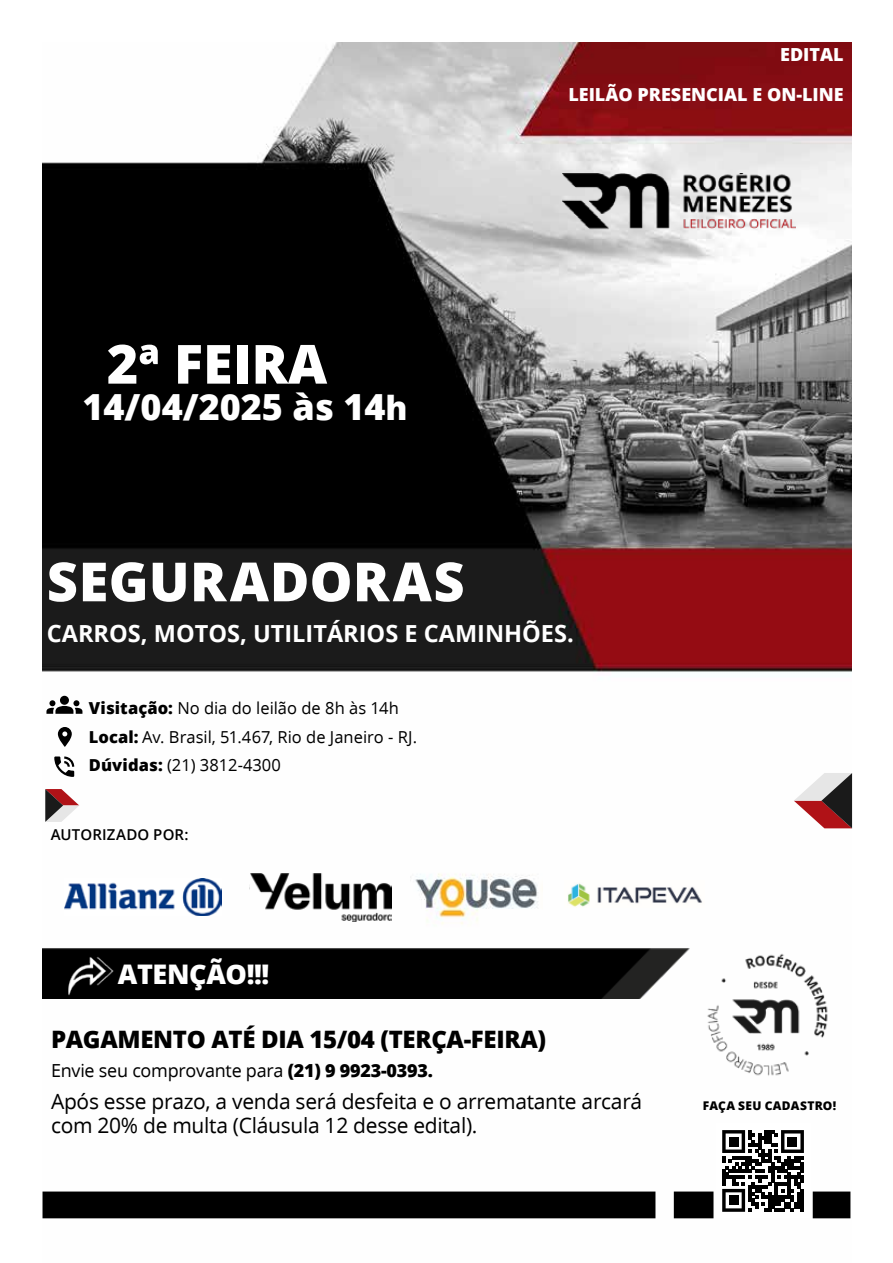
<style>
.page{position:relative;width:893px;height:1263px;background:#fff}
.page>*{position:absolute;margin:0;border:0;box-sizing:border-box;transform-origin:0 0}
.t1{font:800 54px "Open Sans";letter-spacing:.005em;color:#fff}
.t2{font:800 36px "Open Sans";color:#fff}
.t3{font:800 27px "Open Sans";letter-spacing:-.015em;color:#fff}
.t4{font:800 24px "Open Sans";letter-spacing:-.015em;color:#000}
.t5{font:700 23.55px "Open Sans";color:#fff}
.t6{font:21px/24px "Open Sans";letter-spacing:-.015em;color:#000}
.t7{font:18px "Open Sans";letter-spacing:-.015em;color:#000}
.t8{font:800 18px "Open Sans";color:#fff}
.t9{font:16.5px/28.3px "Open Sans";color:#000}
.t10{font:600 15px "Open Sans";letter-spacing:.01em;color:#000}
.t11{font:800 12px "Open Sans";letter-spacing:.03em;color:#000}
.s1{font-size:33px}
.s2{font-weight:800}
</style>
<div class="page">
<img style="left:43px;top:43px;width:808px;height:1176px">
<img style="left:564px;top:881px;width:140px;height:27px">
<svg style="left:45px;top:789px;width:34px;height:33px"></svg>
<svg style="left:794px;top:773px;width:58px;height:55px"></svg>
<img style="left:563px;top:173px;width:232px;height:58px">
<div style="left:44px;top:1193px;width:610px;height:24px;background:#000"></div>
<div style="left:43px;top:1191px;width:612px;height:27px;border:3px solid #000"></div>
<div style="left:814px;top:1193px;width:35px;height:24px;background:#000"></div>
<div style="left:813px;top:1191px;width:37px;height:27px;border:3px solid #000"></div>
<div style="left:675px;top:1193px;width:37px;height:24px;background:#000"></div>
<div style="left:674px;top:1191px;width:39px;height:27px;border:3px solid #000"></div>
<img style="left:697px;top:999px;width:140px;height:85px">
<img style="left:43px;top:939px;width:808px;height:60px">
<img style="left:45px;top:951px;width:71px;height:48px">
<div style="left:716px;top:1123px;width:94px;height:95px;background:#fff"></div>
<svg style="left:722px;top:1130px;width:82px;height:82px"></svg>
<div style="left:729px;top:1136px;width:9px;height:10px;background:#000"></div>
<div style="left:788px;top:1136px;width:9px;height:10px;background:#000"></div>
<div style="left:729px;top:1195px;width:9px;height:10px;background:#000"></div>
<svg style="left:46px;top:696px;width:36px;height:18px"></svg>
<svg style="left:54px;top:756px;width:20px;height:21px"></svg>
<svg style="left:58px;top:727px;width:14px;height:20px"></svg>
<img style="left:411px;top:858px;width:131px;height:72px">
<img style="left:64px;top:878px;width:158px;height:37px">
<img style="left:250px;top:874px;width:142px;height:47px">
<h1 class="t1" style="left:107px;top:323px;width:222px">2ª FEIRA</h1>
<h2 class="t2" style="left:82px;top:380px;width:327px">14/04/2025 às 14<span class="s1">h</span></h2>
<h1 class="t1" style="left:47px;top:541px;width:419px">SEGURADORAS</h1>
<p class="t8" style="left:780px;top:40px;width:65px">EDITAL</p>
<p class="t8" style="left:568px;top:81px;width:277px">LEILÃO PRESENCIAL E ON-LINE</p>
<h3 class="t5" style="left:47px;top:617px;width:529px">CARROS, MOTOS, UTILITÁRIOS E CAMINHÕES.</h3>
<p class="t9" style="left:89px;top:694px;width:330px"><span class="s2">Visitação:</span> No dia do leilão de 8h às 14h<br><span class="s2">Local:</span> Av. Brasil, 51.467, Rio de Janeiro - RJ.<br><span class="s2">Dúvidas:</span> (21) 3812-4300</p>
<p class="t10" style="left:51px;top:824px;width:140px">AUTORIZADO POR:</p>
<h3 class="t3" style="left:118px;top:954px;width:153px">ATENÇÃO!!!</h3>
<h3 class="t4" style="left:51px;top:1021px;width:497px">PAGAMENTO ATÉ DIA 15/04 (TERÇA-FEIRA)</h3>
<p class="t7" style="left:51px;top:1058px;width:383px">Envie seu comprovante para <span class="s2">(21) 9 9923-0393.</span></p>
<p class="t6" style="left:51px;top:1089px;width:593px">Após esse prazo, a venda será desfeita e o arrematante arcará com 20% de multa (Cláusula 12 desse edital).</p>
<p class="t11" style="left:703px;top:1096px;width:135px">FAÇA SEU CADASTRO!</p>
</div>
